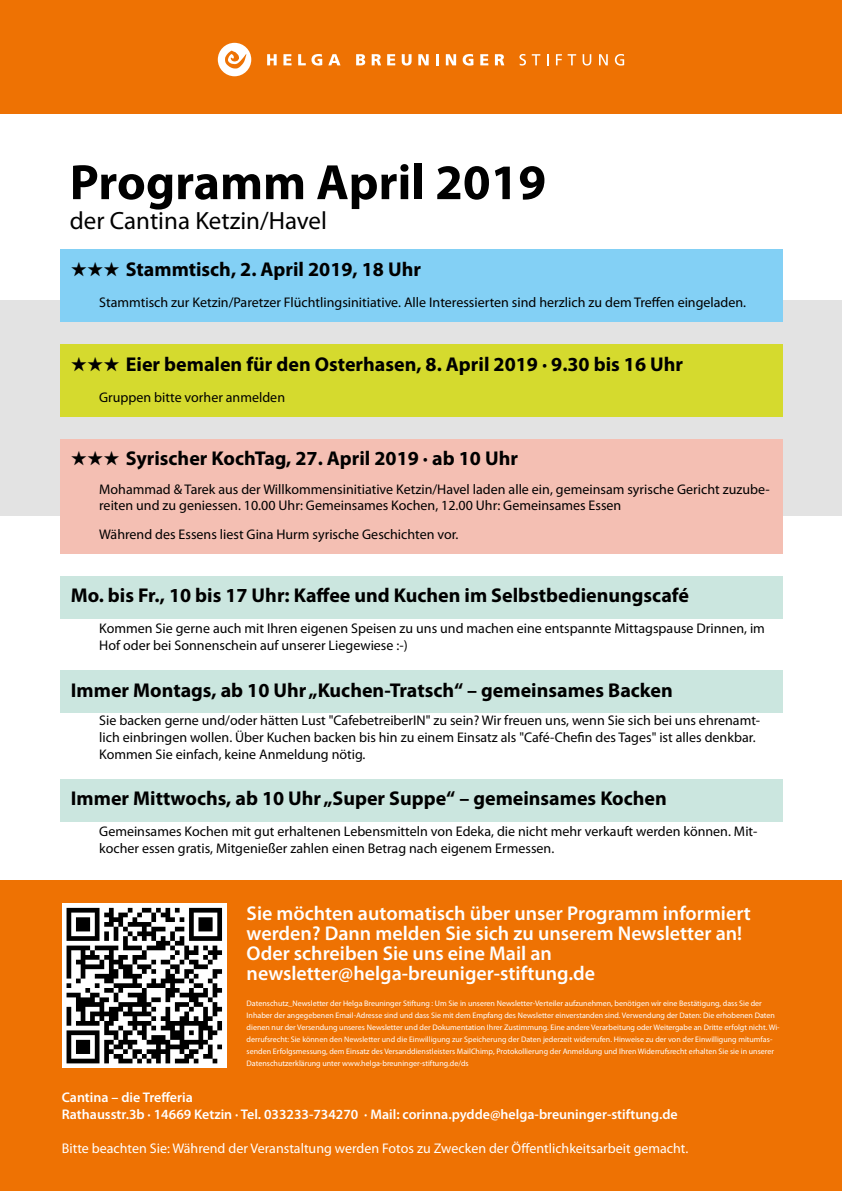
<style>
.page{position:relative;width:842px;height:1191px;background:#fff}
.page>*{position:absolute;margin:0;border:0;box-sizing:border-box;transform-origin:0 0}
.t1{font:700 50px "Myriad Pro";color:#000}
.t2{font:25px "Myriad Pro";color:#000}
.t3{font:700 20px "Myriad Pro";color:#000}
.t4{font:600 20px/20px "Myriad Pro";color:#fff}
.t5{font:14px/16.8px "Myriad Pro";color:#000}
.t6{font:600 14px/16.8px "Myriad Pro";color:#fff}
.t7{font:14px "Myriad Pro";color:#fff}
.t8{font:8px/12px "Myriad Pro";color:#fff}
</style>
<div class="page">
<div style="left:0;top:300px;width:842px;height:215px;background:#e3e3e3"></div>
<div style="left:0;top:0;width:842px;height:113px;background:#ee7203"></div>
<div style="left:0;top:880px;width:842px;height:311px;background:#ee7203"></div>
<svg style="left:267px;top:54px;width:10px;height:11px"></svg>
<svg style="left:283px;top:54px;width:9px;height:11px"></svg>
<svg style="left:298px;top:54px;width:24px;height:12px"></svg>
<svg style="left:328px;top:54px;width:12px;height:11px"></svg>
<svg style="left:356px;top:54px;width:9px;height:11px"></svg>
<svg style="left:372px;top:54px;width:9px;height:11px"></svg>
<svg style="left:387px;top:54px;width:8px;height:11px"></svg>
<svg style="left:402px;top:54px;width:10px;height:12px"></svg>
<svg style="left:418px;top:54px;width:11px;height:11px"></svg>
<svg style="left:436px;top:54px;width:3px;height:11px"></svg>
<svg style="left:446px;top:54px;width:10px;height:11px"></svg>
<svg style="left:463px;top:54px;width:10px;height:12px"></svg>
<svg style="left:480px;top:54px;width:8px;height:11px"></svg>
<svg style="left:495px;top:54px;width:9px;height:11px"></svg>
<svg style="left:519px;top:54px;width:7px;height:12px"></svg>
<svg style="left:532px;top:54px;width:8px;height:11px"></svg>
<svg style="left:556px;top:54px;width:6px;height:11px"></svg>
<svg style="left:568px;top:54px;width:8px;height:11px"></svg>
<svg style="left:583px;top:54px;width:8px;height:12px"></svg>
<svg style="left:599px;top:54px;width:9px;height:11px"></svg>
<svg style="left:615px;top:54px;width:9px;height:12px"></svg>
<svg style="left:218px;top:43px;width:33px;height:33px"></svg>
<div style="left:60px;top:249px;width:722px;height:43px;background:#83d0f5"></div>
<div style="left:60px;top:285px;width:722px;height:37px;background:#83d0f5"></div>
<div style="left:60px;top:344px;width:722px;height:43px;background:#d5da2e"></div>
<div style="left:60px;top:380px;width:722px;height:36px;background:#d5da2e"></div>
<div style="left:60px;top:439px;width:722px;height:43px;background:#f4bfb3"></div>
<div style="left:60px;top:472px;width:722px;height:53px;background:#f4bfb3"></div>
<div style="left:60px;top:517px;width:722px;height:36px;background:#f4bfb3"></div>
<div style="left:60px;top:576px;width:722px;height:42px;background:#cbe6df"></div>
<div style="left:60px;top:670px;width:722px;height:43px;background:#cbe6df"></div>
<div style="left:60px;top:779px;width:722px;height:42px;background:#cbe6df"></div>
<div style="left:62px;top:903px;width:165px;height:165px;background:#fff"></div>
<svg style="left:67px;top:908px;width:155px;height:155px"></svg>
<h1 class="t1" style="left:70px;top:150px;width:478px">Programm April 2019</h1>
<h2 class="t2" style="left:70px;top:205px;width:259px">der Cantina Ketzin/Havel</h2>
<h3 class="t3" style="left:71px;top:256px;width:352px">★★★ Stammtisch, 2. April 2019, 18 Uhr</h3>
<p class="t5" style="left:99px;top:294px;width:648px">Stammtisch zur Ketzin/Paretzer Flüchtlingsinitiative. Alle Interessierten sind herzlich zu dem Treffen eingeladen.</p>
<h3 class="t3" style="left:71px;top:351px;width:614px">★★★ Eier bemalen für den Osterhasen, 8. April 2019 · 9.30 bis 16 Uhr</h3>
<p class="t5" style="left:99px;top:388px;width:187px">Gruppen bitte vorher anmelden</p>
<h3 class="t3" style="left:71px;top:446px;width:449px">★★★ Syrischer KochTag, 27. April 2019 · ab 10 Uhr</h3>
<p class="t5" style="left:99px;top:480px;width:672px">Mohammad &amp; Tarek aus der Willkommensinitiative Ketzin/Havel laden alle ein, gemeinsam syrische Gericht zuzube&shy;reiten und zu geniessen. 10.00 Uhr: Gemeinsames Kochen, 12.00 Uhr: Gemeinsames Essen</p>
<p class="t5" style="left:99px;top:525px;width:361px">Während des Essens liest Gina Hurm syrische Geschichten vor.</p>
<h3 class="t3" style="left:71px;top:582px;width:620px">Mo. bis Fr., 10 bis 17 Uhr: Kaffee und Kuchen im Selbstbedienungscafé</h3>
<p class="t5" style="left:99px;top:620px;width:667px">Kommen Sie gerne auch mit Ihren eigenen Speisen zu uns und machen eine entspannte Mittagspause Drinnen, im<br>Hof oder bei Sonnenschein auf unserer Liegewiese :-)</p>
<h3 class="t3" style="left:71px;top:677px;width:603px">Immer Montags, ab 10 Uhr „Kuchen-Tratsch“ – gemeinsames Backen</h3>
<p class="t5" style="left:99px;top:711px;width:662px">Sie backen gerne und/oder hätten Lust "CafebetreiberIN" zu sein? Wir freuen uns, wenn Sie sich bei uns ehrenamt&shy;lich einbringen wollen. Über Kuchen backen bis hin zu einem Einsatz als "Café-Chefin des Tages" ist alles denkbar.<br>Kommen Sie einfach, keine Anmeldung nötig.</p>
<h3 class="t3" style="left:71px;top:785px;width:597px">Immer Mittwochs, ab 10 Uhr „Super Suppe“ – gemeinsames Kochen</h3>
<p class="t5" style="left:99px;top:823px;width:660px">Gemeinsames Kochen mit gut erhaltenen Lebensmitteln von Edeka, die nicht mehr verkauft werden können. Mit&shy;kocher essen gratis, Mitgenießer zahlen einen Betrag nach eigenem Ermessen.</p>
<h3 class="t4" style="left:247px;top:902px;width:506px">Sie möchten automatisch über unser Programm informiert werden? Dann melden Sie sich zu unserem Newsletter an!<br>Oder schreiben Sie uns eine Mail an newsletter@helga-breuniger-stiftung.de</h3>
<p class="t8" style="left:247px;top:997px;width:535px">Datenschutz_Newsletter der Helga Breuninger Stiftung : Um Sie in unseren Newsletter-Verteiler aufzunehmen, benötigen wir eine Bestätigung, dass Sie der Inhaber der angegebenen Email-Adresse sind und dass Sie mit dem Empfang des Newsletter einverstanden sind. Verwendung der Daten: Die erhobenen Daten dienen nur der Versendung unseres Newsletter und der Dokumentation Ihrer Zustimmung. Eine andere Verarbeitung oder Weitergabe an Dritte erfolgt nicht. Wi&shy;derrufsrecht: Sie können den Newsletter und die Einwilligung zur Speicherung der Daten jederzeit widerrufen. Hinweise zu der von der Einwilligung mitumfas&shy;senden Erfolgsmessung, dem Einsatz des Versanddienstleisters MailChimp, Protokollierung der Anmeldung und Ihren Widerrufsrecht erhalten Sie sie in unserer Datenschutzerklärung unter www.helga-breuninger-stiftung.de/ds</p>
<p class="t6" style="left:62px;top:1088px;width:617px">Cantina – die Trefferia<br>Rathausstr.3b · 14669 Ketzin · Tel. 033233-734270 · Mail: corinna.pydde@helga-breuninger-stiftung.de</p>
<p class="t7" style="left:62px;top:1139px;width:628px">Bitte beachten Sie: Während der Veranstaltung werden Fotos zu Zwecken der Öffentlichkeitsarbeit gemacht.</p>
</div>
